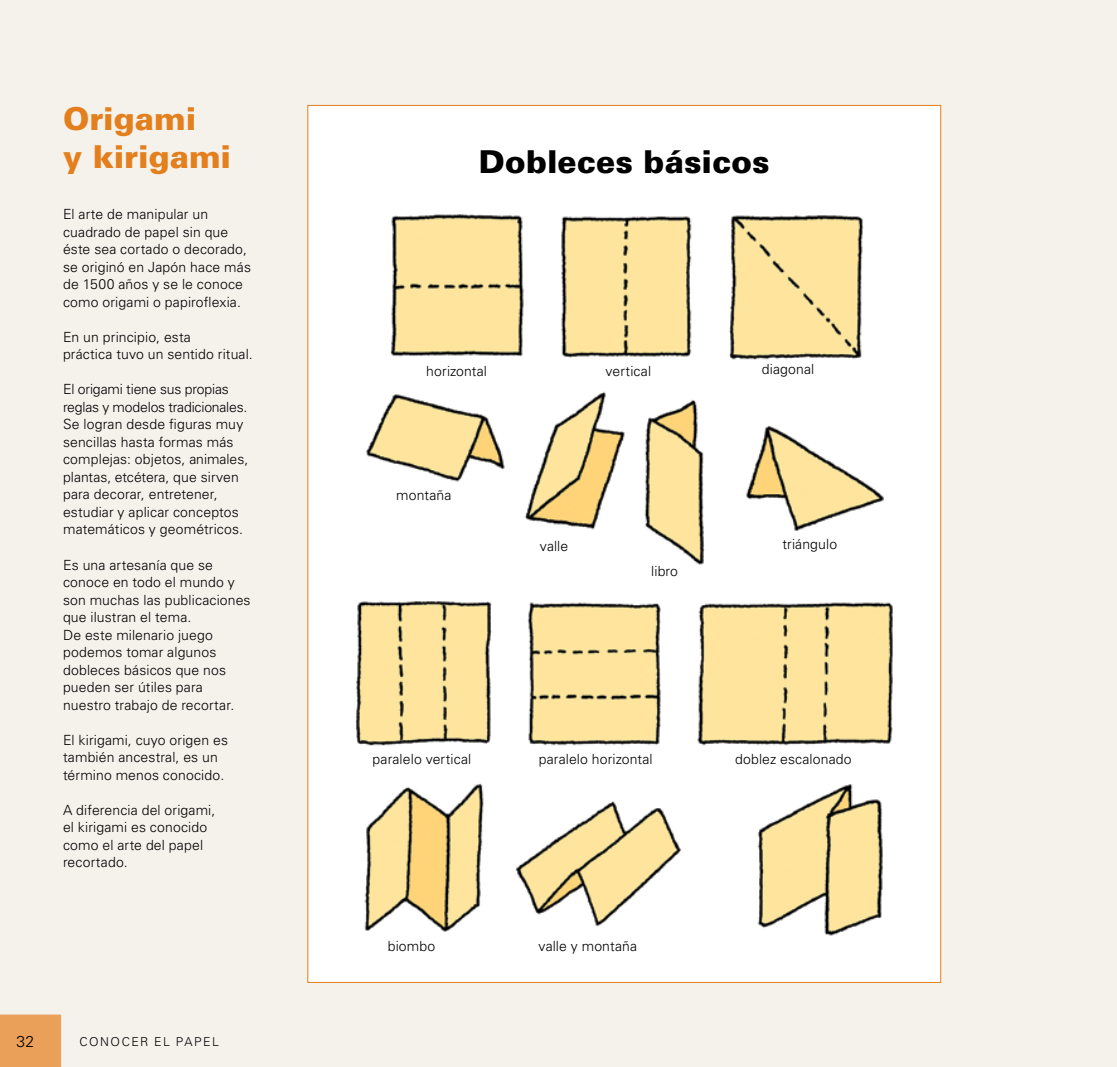
<style>
.page{position:relative;width:1117px;height:1067px;background:#fff}
.page>*{position:absolute;margin:0;border:0;box-sizing:border-box;transform-origin:0 0}
.t1{font:900 31.5px/37.8px "Univers";color:#e37f1c}
.t2{font:900 31.5px "Univers";color:#000}
.t3{font:300 15.75px "Univers";color:#000}
.t4{font:300 14px/17.5px "Univers";letter-spacing:.01em;color:#000}
.t5{font:300 12.25px "Univers";letter-spacing:.125em;color:#000}
</style>
<div class="page">
<div style="left:0;top:0;width:1116px;height:1067px;background:#f5f1eb"></div>
<div style="left:0;top:1014px;width:61px;height:53px;background:#eba05a"></div>
<div style="left:307px;top:105px;width:633px;height:877px;background:#fff"></div>
<img style="left:355px;top:214px;width:538px;height:722px">
<h1 class="t1" style="left:63px;top:99px;width:169px">Origami<br>y kirigami</h1>
<p class="t4" style="left:63px;top:205px;width:189px">El arte de manipular un cuadrado de papel sin que éste sea cortado o decorado, se originó en Japón hace más de 1500 años y se le conoce como origami o papiroflexia.</p>
<p class="t4" style="left:63px;top:328px;width:191px">En un principio, esta<br>práctica tuvo un sentido ritual.</p>
<p class="t4" style="left:63px;top:380px;width:187px">El origami tiene sus propias reglas y modelos tradicionales.<br>Se logran desde figuras muy sencillas hasta formas más complejas: objetos, animales, plantas, etcétera, que sirven para decorar, entretener, estudiar y aplicar conceptos matemáticos y geométricos.</p>
<p class="t4" style="left:63px;top:555px;width:189px">Es una artesanía que se conoce en todo el mundo y son muchas las publicaciones que ilustran el tema.<br>De este milenario juego podemos tomar algunos dobleces básicos que nos pueden ser útiles para nuestro trabajo de recortar.</p>
<p class="t4" style="left:63px;top:730px;width:166px">El kirigami, cuyo origen es también ancestral, es un término menos conocido.</p>
<p class="t4" style="left:63px;top:800px;width:154px">A diferencia del origami, el kirigami es conocido como el arte del papel recortado.</p>
<p class="t3" style="left:17px;top:1032px;width:19px">32</p>
<p class="t5" style="left:79px;top:1034px;width:141px">CONOCER EL PAPEL</p>
<h1 class="t2" style="left:478px;top:142px;width:292px">Dobleces básicos</h1>
<p class="t4" style="left:426px;top:361px;width:62px">horizontal</p>
<p class="t4" style="left:605px;top:361px;width:47px">vertical</p>
<p class="t4" style="left:761px;top:360px;width:54px">diagonal</p>
<p class="t4" style="left:396px;top:486px;width:57px">montaña</p>
<p class="t4" style="left:540px;top:537px;width:30px">valle</p>
<p class="t4" style="left:651px;top:562px;width:28px">libro</p>
<p class="t4" style="left:782px;top:534px;width:56px">triángulo</p>
<p class="t4" style="left:372px;top:750px;width:100px">paralelo vertical</p>
<p class="t4" style="left:538px;top:750px;width:115px">paralelo horizontal</p>
<p class="t4" style="left:734px;top:750px;width:118px">doblez escalonado</p>
<p class="t4" style="left:387px;top:937px;width:49px">biombo</p>
<p class="t4" style="left:538px;top:937px;width:100px">valle y montaña</p>
</div>
